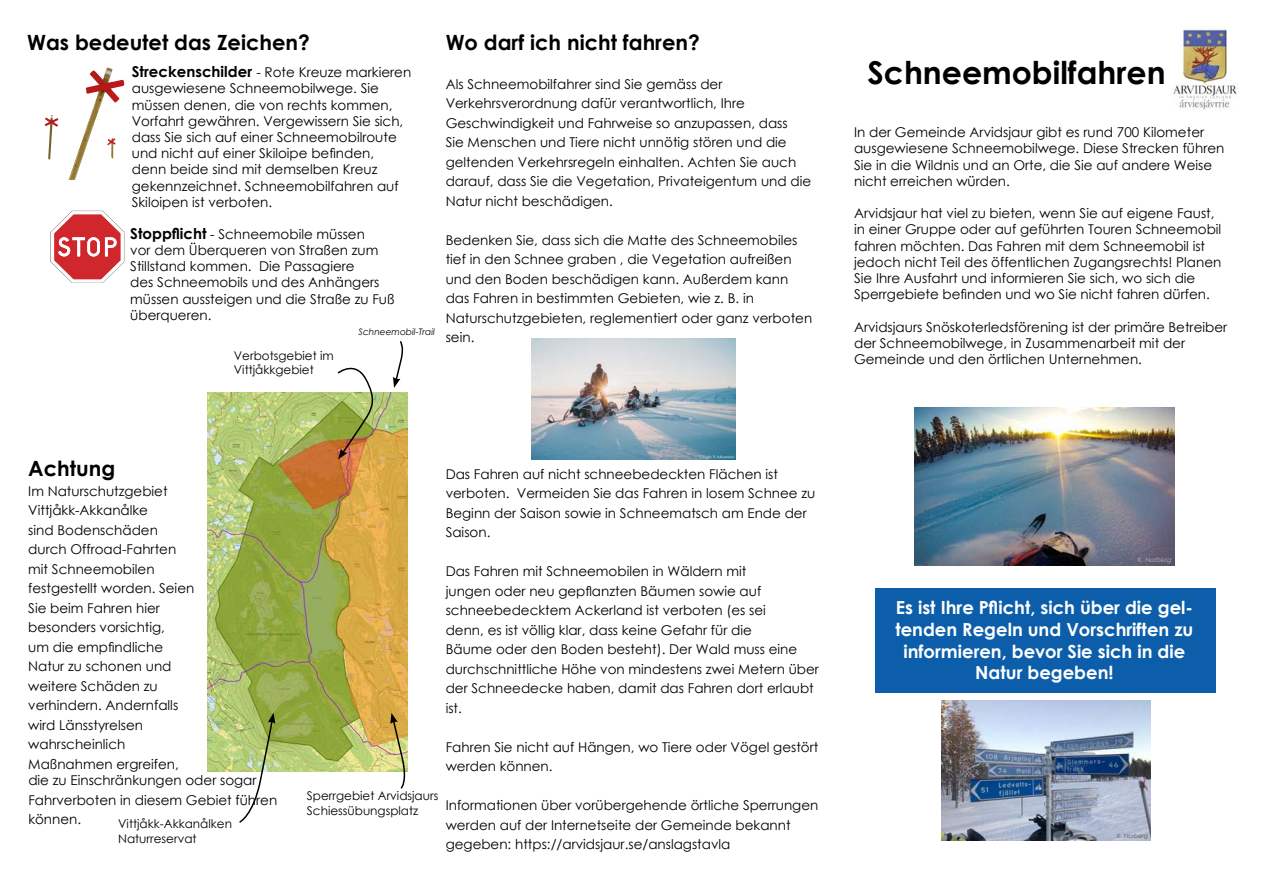
<style>
.page{position:relative;width:1263px;height:893px;background:#fff}
.page>*{position:absolute;margin:0;border:0;box-sizing:border-box;transform-origin:0 0}
.t1{font:700 31.5px "Century Gothic";color:#000}
.t2{font:700 21px "Century Gothic";color:#000}
.t3{font:700 18px/21.6px "Century Gothic";color:#fff;text-align:center}
.t4{font:700 15px "Century Gothic";color:#000}
.t5{font:13.5px/19.5px "Century Gothic";color:#000}
.t6{font:12px/14.4px "Century Gothic";color:#000}
.t7{font:italic 9px "Century Gothic";color:#000}
.t8{font:italic 6.45px "Century Gothic";color:#b9b8b8}
.t9{font:italic 6px "Century Gothic";color:#504f4f}
.s1{font-weight:700;font-size:15px}
</style>
<div class="page">
<img style="left:914px;top:407px;width:260px;height:158px">
<div style="left:875px;top:588px;width:341px;height:105px;background:#0c5eaa"></div>
<svg style="left:45px;top:115px;width:14px;height:45px"></svg>
<svg style="left:69px;top:67px;width:55px;height:113px"></svg>
<svg style="left:51px;top:211px;width:73px;height:72px"></svg>
<img style="left:532px;top:338px;width:203px;height:121px">
<img style="left:1173px;top:28px;width:64px;height:82px">
<img style="left:942px;top:701px;width:209px;height:139px">
<img style="left:208px;top:392px;width:200px;height:379px">
<svg style="left:238px;top:713px;width:37px;height:110px"></svg>
<svg style="left:390px;top:713px;width:17px;height:76px"></svg>
<svg style="left:393px;top:341px;width:11px;height:47px"></svg>
<img style="left:337px;top:367px;width:41px;height:92px">
<h2 class="t2" style="left:27px;top:26px;width:284px">Was bedeutet das Zeichen?</h2>
<p class="t4" style="left:132px;top:60px;width:122px">Streckenschilder</p>
<p class="t5" style="left:132px;top:79px;width:249px">ausgewiesene Schneemobilwege. Sie</p>
<h2 class="t2" style="left:446px;top:26px;width:256px">Wo darf ich nicht fahren?</h2>
<p class="t5" style="left:446px;top:74px;width:367px">Als Schneemobilfahrer sind Sie gemäss der Verkehrsverordnung dafür verantwortlich, Ihre Geschwindigkeit und Fahrweise so anzupassen, dass<br>Sie Menschen und Tiere nicht unnötig stören und die geltenden Verkehrsregeln einhalten. Achten Sie auch darauf, dass Sie die Vegetation, Privateigentum und die Natur nicht beschädigen.</p>
<p class="t5" style="left:446px;top:230px;width:368px">Bedenken Sie, dass sich die Matte des Schneemobiles tief in den Schnee graben , die Vegetation aufreißen und den Boden beschädigen kann. Außerdem kann das Fahren in bestimmten Gebieten, wie z. B. in Naturschutzgebieten, reglementiert oder ganz verboten sein.</p>
<p class="t5" style="left:256px;top:62px;width:156px">- Rote Kreuze markieren</p>
<h1 class="t1" style="left:867px;top:49px;width:299px">Schneemobilfahren</h1>
<p class="t5" style="left:132px;top:96px;width:273px;line-height:16.2px">müssen denen, die von rechts kommen, Vorfahrt gewähren. Vergewissern Sie sich, dass Sie sich auf einer Schneemobilroute und nicht auf einer Skiloipe befinden, denn beide sind mit demselben Kreuz gekennzeichnet. Schneemobilfahren auf Skiloipen ist verboten.</p>
<p class="t5" style="left:130px;top:226px;width:266px;line-height:16.2px"><span class="s1">Stoppflicht</span> - Schneemobile müssen<br>vor dem Überqueren von Straßen zum<br>Stillstand kommen. Die Passagiere<br>des Schneemobils und des Anhängers müssen aussteigen und die Straße zu Fuß überqueren.</p>
<p class="t5" style="left:854px;top:124px;width:372px;line-height:16.2px">In der Gemeinde Arvidsjaur gibt es rund 700 Kilometer ausgewiesene Schneemobilwege. Diese Strecken führen Sie in die Wildnis und an Orte, die Sie auf andere Weise nicht erreichen würden.</p>
<p class="t5" style="left:854px;top:205px;width:369px;line-height:16.2px">Arvidsjaur hat viel zu bieten, wenn Sie auf eigene Faust, in einer Gruppe oder auf geführten Touren Schneemobil fahren möchten. Das Fahren mit dem Schneemobil ist jedoch nicht Teil des öffentlichen Zugangsrechts! Planen Sie Ihre Ausfahrt und informieren Sie sich, wo sich die Sperrgebiete befinden und wo Sie nicht fahren dürfen.</p>
<p class="t5" style="left:854px;top:318px;width:375px;line-height:16.2px">Arvidsjaurs Snöskoterledsförening ist der primäre Betreiber der Schneemobilwege, in Zusammenarbeit mit der<br>Gemeinde und den örtlichen Unternehmen.</p>
<p class="t7" style="left:359px;top:325px;width:78px">Schneemobil-Trail</p>
<p class="t6" style="left:234px;top:348px;width:101px">Verbotsgebiet im<br>Vittjåkkgebiet</p>
<h2 class="t2" style="left:28px;top:453px;width:88px">Achtung</h2>
<p class="t5" style="left:28px;top:481px;width:168px">Im Naturschutzgebiet<br>Vittjåkk-Akkanålke<br>sind Bodenschäden durch Offroad-Fahrten mit Schneemobilen festgestellt worden. Seien<br>Sie beim Fahren hier besonders vorsichtig,<br>um die empfindliche<br>Natur zu schonen und weitere Schäden zu verhindern. Andernfalls wird Länsstyrelsen wahrscheinlich<br>Maßnahmen ergreifen,</p>
<p class="t5" style="left:28px;top:770px;width:250px">die zu Einschränkungen oder sogar<br>Fahrverboten in diesem Gebiet führen können.</p>
<p class="t6" style="left:118px;top:816px;width:115px">Vittjåkk-Akkanålken<br>Naturreservat</p>
<p class="t5" style="left:446px;top:464px;width:371px">Das Fahren auf nicht schneebedeckten Flächen ist verboten. Vermeiden Sie das Fahren in losem Schnee zu Beginn der Saison sowie in Schneematsch am Ende der Saison.</p>
<p class="t5" style="left:446px;top:561px;width:375px">Das Fahren mit Schneemobilen in Wäldern mit<br>jungen oder neu gepflanzten Bäumen sowie auf schneebedecktem Ackerland ist verboten (es sei<br>denn, es ist völlig klar, dass keine Gefahr für die<br>Bäume oder den Boden besteht). Der Wald muss eine durchschnittliche Höhe von mindestens zwei Metern über der Schneedecke haben, damit das Fahren dort erlaubt ist.</p>
<p class="t5" style="left:446px;top:737px;width:374px">Fahren Sie nicht auf Hängen, wo Tiere oder Vögel gestört werden können.</p>
<p class="t5" style="left:446px;top:795px;width:374px">Informationen über vorübergehende örtliche Sperrungen werden auf der Internetseite der Gemeinde bekannt gegeben: https://arvidsjaur.se/anslagstavla</p>
<p class="t6" style="left:307px;top:788px;width:133px">Sperrgebiet Arvidsjaurs<br>Schiessübungsplatz</p>
<p class="t8" style="left:1138px;top:555px;width:35px">K. Norberg</p>
<h3 class="t3" style="left:895px;top:596px;width:300px">Es ist Ihre Pflicht, sich über die gel&shy;tenden Regeln und Vorschriften zu informieren, bevor Sie sich in die<br>Natur begeben!</h3>
<p class="t9" style="left:1117px;top:831px;width:32px">K. Norberg</p>
</div>
